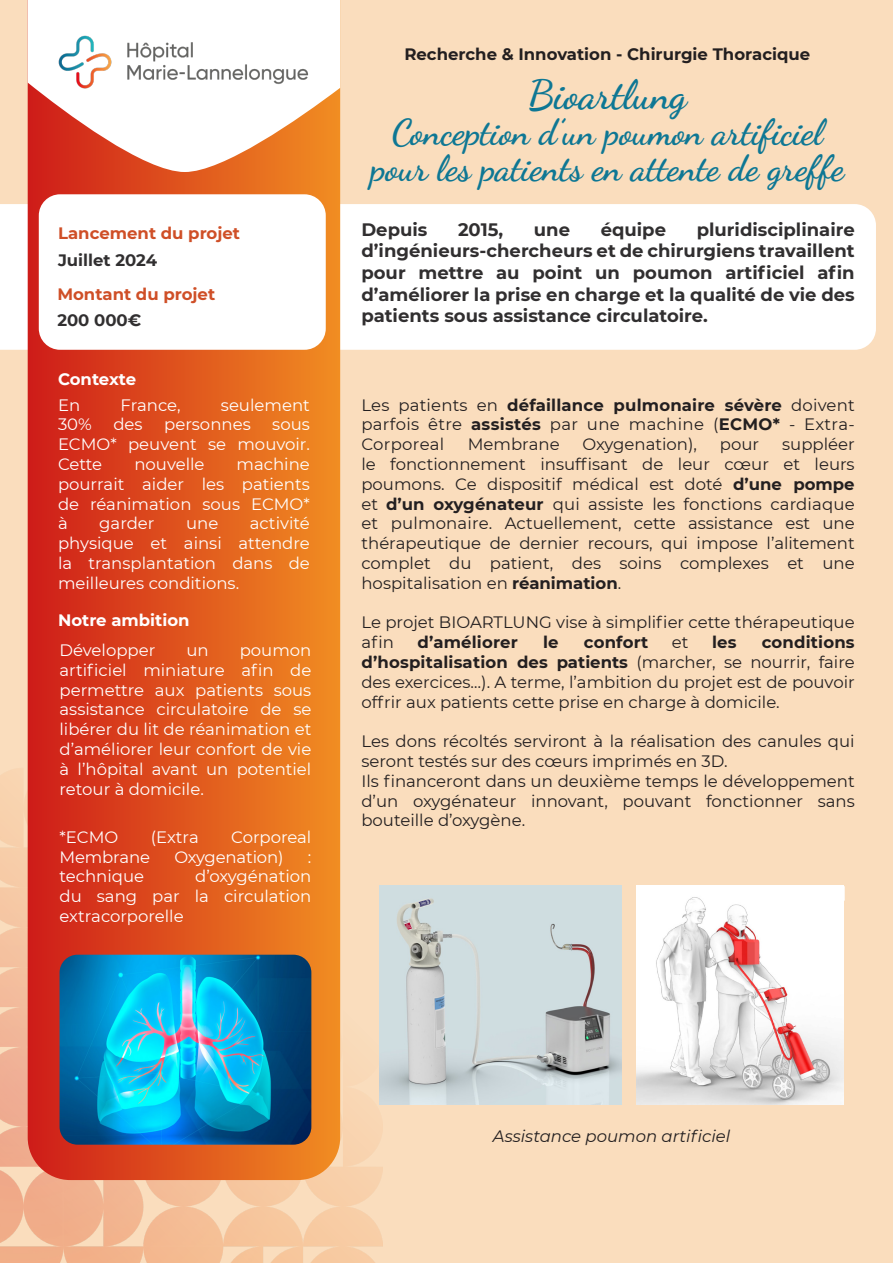
<style>
.page{position:relative;width:893px;height:1263px;background:#faddbd}
.page>*{position:absolute;margin:0;border:0;box-sizing:border-box;transform-origin:0 0}
.t1{font:700 40.5px "Dancing Script";color:#0e7794}
.t2{font:700 36px/36px "Dancing Script";color:#0e7794;text-align:center}
.t3{font:700 18px/21.6px "Montserrat";color:#312f30;text-align:justify}
.t4{font:16.5px/19.8px "Montserrat";color:#231f20;text-align:justify}
.t5{font:16.5px/19.8px "Montserrat";color:#fff;text-align:justify}
.t6{font:700 16.5px "Montserrat";color:#231f20}
.t7{font:700 16.5px "Montserrat";color:#cf4f27}
.t8{font:italic 16.5px "Montserrat";color:#231f20}
.t9{font:700 16.5px "Montserrat";color:#fff}
.t10{font:700 16.5px "Montserrat";color:#312f30}
.s1{font-weight:700}
</style>
<div class="page">
<div style="left:0;top:204px;width:876px;height:146px;background:#fff"></div>
<img style="left:0;top:766px;width:383px;height:497px">
<svg style="left:28px;top:172px;width:312px;height:1008px;background:#df551d"></svg>
<svg style="left:28px;top:0;width:312px;height:172px;background:#f3c1ae"></svg>
<div style="left:39px;top:194px;width:287px;height:156px;background:#fff;border-radius:21px"></div>
<img style="left:51px;top:19px;width:265px;height:86px">
<img style="left:637px;top:885px;width:207px;height:220px">
<div style="left:746px;top:887px;width:98px;height:13px;background:#fff"></div>
<div style="left:746px;top:886px;width:98px;height:15px;border:1px solid #fff"></div>
<img style="left:380px;top:885px;width:241px;height:220px">
<img style="left:60px;top:955px;width:251px;height:190px">
<p class="t7" style="left:58px;top:221px;width:184px">Lancement du projet</p>
<p class="t10" style="left:58px;top:248px;width:101px">Juillet 2024</p>
<p class="t7" style="left:57px;top:282px;width:159px">Montant du projet</p>
<p class="t10" style="left:57px;top:309px;width:85px">200 000€</p>
<p class="t9" style="left:58px;top:367px;width:80px">Contexte</p>
<p class="t5" style="left:58px;top:394px;width:24px">En</p>
<p class="t5" style="left:120px;top:394px;width:62px">France,</p>
<p class="t5" style="left:221px;top:394px;width:90px">seulement</p>
<p class="t5" style="left:58px;top:414px;width:35px">30%</p>
<p class="t5" style="left:113px;top:414px;width:31px">des</p>
<p class="t5" style="left:164px;top:414px;width:88px">personnes</p>
<p class="t5" style="left:58px;top:414px;width:253px;text-indent:214px">sous ECMO* peuvent se mouvoir.<br>Cette</p>
<p class="t5" style="left:58px;top:454px;width:253px;text-indent:179px">machine pourrait aider les patients de réanimation sous ECMO* à</p>
<p class="t5" style="left:134px;top:454px;width:72px">nouvelle</p>
<p class="t5" style="left:58px;top:513px;width:253px;text-indent:192px">activité physique et ainsi attendre la transplantation dans de meilleures conditions.</p>
<p class="t5" style="left:99px;top:513px;width:57px">garder</p>
<p class="t5" style="left:186px;top:513px;width:34px">une</p>
<p class="t9" style="left:58px;top:608px;width:133px">Notre ambition</p>
<p class="t5" style="left:60px;top:640px;width:97px">Développer</p>
<p class="t5" style="left:186px;top:640px;width:24px">un</p>
<p class="t5" style="left:60px;top:640px;width:253px;text-indent:180px">poumon artificiel miniature afin de permettre aux patients sous assistance circulatoire de se libérer du lit de réanimation et d’améliorer leur confort de vie à l’hôpital avant un potentiel retour à domicile.</p>
<p class="t5" style="left:60px;top:826px;width:60px">*ECMO</p>
<p class="t5" style="left:151px;top:826px;width:49px">(Extra</p>
<p class="t5" style="left:231px;top:826px;width:82px">Corporeal</p>
<p class="t5" style="left:60px;top:846px;width:92px">Membrane</p>
<p class="t5" style="left:174px;top:846px;width:111px">Oxygenation)</p>
<p class="t5" style="left:308px;top:846px;width:5px">:</p>
<p class="t5" style="left:60px;top:866px;width:86px">technique</p>
<p class="t5" style="left:60px;top:866px;width:253px;text-indent:136px">d’oxygénation du sang par la circulation extracorporelle</p>
<p class="t6" style="left:404px;top:42px;width:407px">Recherche &amp; Innovation - Chirurgie Thoracique</p>
<p class="t1" style="left:528px;top:64px;width:160px">Bioartlung</p>
<p class="t2" style="left:371px;top:112px;width:475px">Conception d’un poumon artificiel pour les patients en attente de greffe</p>
<p class="t3" style="left:361px;top:218px;width:67px">Depuis</p>
<p class="t3" style="left:458px;top:218px;width:47px">2015,</p>
<p class="t3" style="left:534px;top:218px;width:38px">une</p>
<p class="t3" style="left:601px;top:218px;width:67px">équipe</p>
<p class="t3" style="left:361px;top:218px;width:495px;text-indent:335px">pluridisciplinaire d’ingénieurs-chercheurs et de chirurgiens travaillent pour mettre au point un poumon artificiel afin d’améliorer la prise en charge et la qualité de vie des patients sous assistance circulatoire.</p>
<p class="t4" style="left:361px;top:394px;width:495px">Les patients en <span class="s1">défaillance pulmonaire sévère</span> doivent parfois être <span class="s1">assistés</span> par une machine (<span class="s1">ECMO*</span> - Extra-Corporeal</p>
<p class="t4" style="left:361px;top:434px;width:495px;text-indent:421px">suppléer le fonctionnement insuffisant de leur cœur et leurs poumons. Ce dispositif médical est doté <span class="s1">d’une pompe </span>et <span class="s1">d’un oxygénateur</span> qui assiste les fonctions cardiaque et pulmonaire. Actuellement, cette assistance est une thérapeutique de dernier recours, qui impose l’alitement complet du patient, des soins complexes et une hospitalisation en <span class="s1">réanimation</span>.</p>
<p class="t4" style="left:361px;top:612px;width:495px">Le projet BIOARTLUNG vise à simplifier cette thérapeutique afin</p>
<p class="t4" style="left:468px;top:434px;width:93px">Membrane</p>
<p class="t4" style="left:583px;top:434px;width:116px">Oxygenation),</p>
<p class="t4" style="left:720px;top:434px;width:41px">pour</p>
<p class="t4" style="left:361px;top:632px;width:495px;text-indent:400px"><span class="s1">conditions d’hospitalisation des patients</span> (marcher, se nourrir, faire des exercices…). A terme, l’ambition du projet est de pouvoir offrir aux patients cette prise en charge à domicile.</p>
<p class="t4" style="left:361px;top:731px;width:495px">Les dons récoltés serviront à la réalisation des canules qui seront testés sur des cœurs imprimés en 3D.</p>
<p class="t4" style="left:361px;top:770px;width:495px">Ils financeront dans un deuxième temps le développement d’un oxygénateur innovant, pouvant fonctionner sans bouteille d’oxygène.</p>
<p class="t6" style="left:417px;top:630px;width:102px">d’améliorer</p>
<p class="t6" style="left:543px;top:630px;width:17px">le</p>
<p class="t6" style="left:584px;top:630px;width:66px">confort</p>
<p class="t4" style="left:672px;top:632px;width:18px">et</p>
<p class="t6" style="left:712px;top:630px;width:26px">les</p>
<p class="t8" style="left:493px;top:1124px;width:239px">Assistance poumon artificiel</p>
</div>
